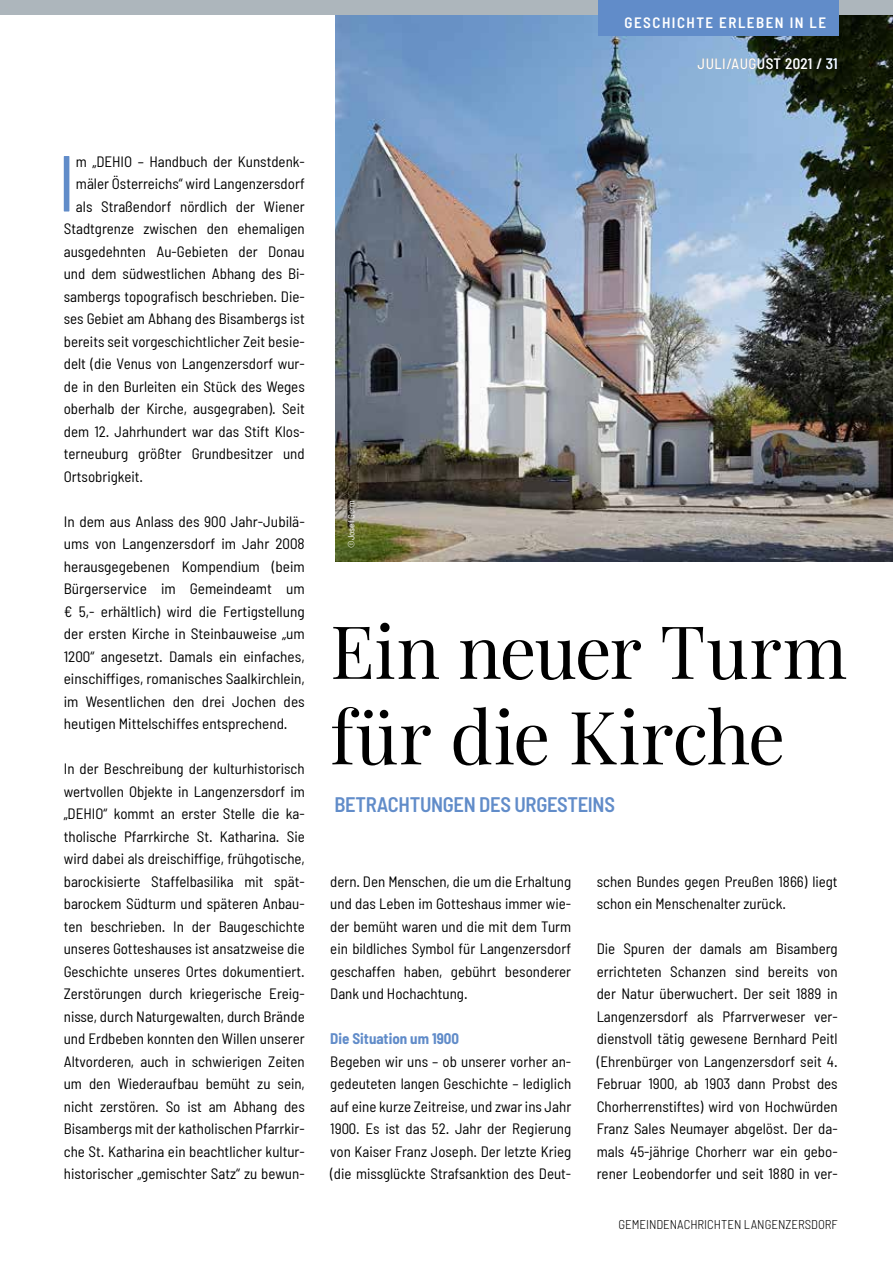
<style>
.page{position:relative;width:893px;height:1263px;background:#fff}
.page>*{position:absolute;margin:0;border:0;box-sizing:border-box;transform-origin:0 0}
.t1{font:semi-condensed 79.35px "Barlow";color:#618cc9}
.t2{font:73.5px/85.5px "Playfair Display";letter-spacing:.005em;color:#000}
.t3{font:600 semi-condensed 21px "Barlow";letter-spacing:-.015em;color:#618cc9}
.t4{font:semi-condensed 15px/22.5px "Barlow";color:#000;text-align:justify}
.t5{font:600 semi-condensed 15px "Barlow";letter-spacing:.1em;color:#fff}
.t6{font:700 semi-condensed 15px "Barlow";color:#618cc9}
.t7{font:500 semi-condensed 15px "Barlow";letter-spacing:.03em;color:#fff}
.t8{font:300 semi-condensed 12.75px "Barlow";color:#000}
.t9{font:semi-condensed 9px "Barlow";color:#fff}
</style>
<div class="page">
<img style="left:335px;top:15px;width:558px;height:546px">
<div style="left:0;top:0;width:893px;height:15px;background:#adb6bc"></div>
<div style="left:598px;top:0;width:241px;height:35px;background:#618cc9"></div>
<p class="t5" style="left:625px;top:13px;width:203px">GESCHICHTE ERLEBEN IN LE</p>
<p class="t7" style="left:698px;top:54px;width:142px">JULI/AUGUST 2021 / 31</p>
<h1 class="t1" style="left:57px;top:134px;width:20px">I</h1>
<p class="t4" style="left:76px;top:149px;width:230px">m „DEHIO – Handbuch der Kunstdenk-</p>
<p class="t4" style="left:76px;top:172px;width:230px">mäler Österreichs“ wird Langenzersdorf</p>
<p class="t4" style="left:76px;top:194px;width:230px">als Straßendorf nördlich der Wiener</p>
<p class="t4" style="left:64px;top:217px;width:242px">Stadtgrenze zwischen den ehemaligen</p>
<p class="t4" style="left:64px;top:239px;width:242px">ausgedehnten Au-Gebieten der Donau</p>
<p class="t4" style="left:64px;top:262px;width:242px">und dem südwestlichen Abhang des Bi-</p>
<p class="t4" style="left:64px;top:284px;width:242px">sambergs topografisch beschrieben. Die-</p>
<p class="t4" style="left:64px;top:307px;width:242px">ses Gebiet am Abhang des Bisambergs ist</p>
<p class="t4" style="left:64px;top:329px;width:242px">bereits seit vorgeschichtlicher Zeit besie-</p>
<p class="t4" style="left:64px;top:352px;width:242px">delt (die Venus von Langenzersdorf wur-</p>
<p class="t4" style="left:64px;top:374px;width:242px">de in den Burleiten ein Stück des Weges</p>
<p class="t4" style="left:64px;top:397px;width:242px">oberhalb der Kirche, ausgegraben). Seit</p>
<p class="t4" style="left:64px;top:419px;width:242px">dem 12. Jahrhundert war das Stift Klos-</p>
<p class="t4" style="left:64px;top:442px;width:242px">terneuburg größter Grundbesitzer und</p>
<p class="t4" style="left:64px;top:464px;width:81px">Ortsobrigkeit.</p>
<p class="t4" style="left:64px;top:509px;width:242px">In dem aus Anlass des 900 Jahr-Jubilä&shy;ums von Langenzersdorf im Jahr 2008 herausgegebenen Kompendium (beim Bürgerservice im Gemeindeamt um € 5,- erhältlich) wird die Fertigstellung der ersten Kirche in Steinbauweise „um 1200“ angesetzt. Damals ein einfaches, einschiffiges, romanisches Saalkirchlein, im Wesentlichen den drei Jochen des heutigen Mittelschiffes entsprechend.</p>
<p class="t4" style="left:64px;top:757px;width:242px">In der Beschreibung der kulturhistorisch wertvollen Objekte in Langenzersdorf im „DEHIO“ kommt an erster Stelle die ka&shy;tholische Pfarrkirche St. Katharina. Sie wird dabei als dreischiffige, frühgotische, barockisierte Staffelbasilika mit spät&shy;barockem Südturm und späteren Anbau&shy;ten beschrieben. In der Baugeschichte unseres Gotteshauses ist ansatzweise die Geschichte unseres Ortes dokumentiert.<br>Zerstörungen durch kriegerische Ereig&shy;nisse, durch Naturgewalten, durch Brände und Erdbeben konnten den Willen unserer Altvorderen, auch in schwierigen Zeiten um den Wiederaufbau bemüht zu sein, nicht zerstören. So ist am Abhang des Bisambergs mit der katholischen Pfarrkir&shy;che St. Katharina ein beachtlicher kultur&shy;historischer „gemischter Satz“ zu bewun-</p>
<p class="t9" style="left:346px;top:548px;width:49px;rotate:-90deg">©Josef Germ</p>
<h2 class="t2" style="left:330px;top:608px;width:518px">Ein neuer Turm für die Kirche</h2>
<h3 class="t3" style="left:334px;top:792px;width:282px">BETRACHTUNGEN DES URGESTEINS</h3>
<p class="t4" style="left:330px;top:869px;width:242px">dern. Den Menschen, die um die Erhaltung und das Leben im Gotteshaus immer wie&shy;der bemüht waren und die mit dem Turm ein bildliches Symbol für Langenzersdorf geschaffen haben, gebührt besonderer Dank und Hochachtung.</p>
<p class="t6" style="left:330px;top:1029px;width:130px">Die Situation um 1900</p>
<p class="t4" style="left:330px;top:1049px;width:242px">Begeben wir uns – ob unserer vorher an&shy;gedeuteten langen Geschichte – lediglich auf eine kurze Zeitreise, und zwar ins Jahr 1900. Es ist das 52. Jahr der Regierung von Kaiser Franz Joseph. Der letzte Krieg (die missglückte Strafsanktion des Deut-</p>
<p class="t4" style="left:597px;top:869px;width:242px">schen Bundes gegen Preußen 1866) liegt schon ein Menschenalter zurück.</p>
<p class="t4" style="left:597px;top:937px;width:242px">Die Spuren der damals am Bisamberg errichteten Schanzen sind bereits von der Natur überwuchert. Der seit 1889 in Langenzersdorf als Pfarrverweser ver&shy;dienstvoll tätig gewesene Bernhard Peitl (Ehrenbürger von Langenzersdorf seit 4.<br>Februar 1900, ab 1903 dann Probst des Chorherrenstiftes) wird von Hochwürden Franz Sales Neumayer abgelöst. Der da&shy;mals 45-jährige Chorherr war ein gebo&shy;rener Leobendorfer und seit 1880 in ver-</p>
<p class="t8" style="left:618px;top:1216px;width:221px">GEMEINDENACHRICHTEN LANGENZERSDORF</p>
</div>
